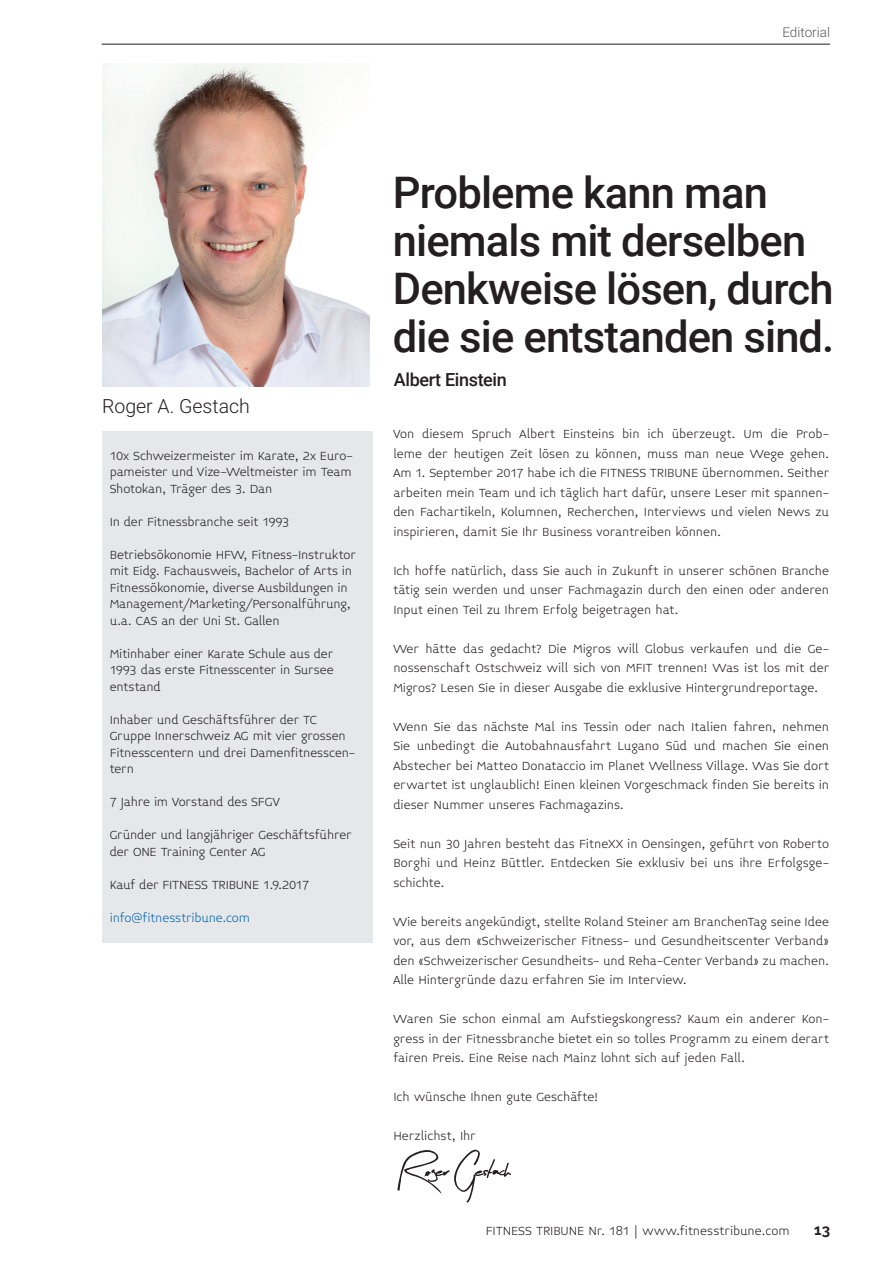
<style>
.page{position:relative;width:893px;height:1263px;background:#fff}
.page>*{position:absolute;margin:0;border:0;box-sizing:border-box;transform-origin:0 0}
.Titulli{font:500 43.5px/48px "Roboto";letter-spacing:-.02em;color:#231f20}
.t1{font:300 19.5px "Roboto";color:#231f20}
.Titulli-2{font:500 18px "Roboto";letter-spacing:-.02em;color:#231f20}
.t2{font:700 15px "Raleway";color:#231f20}
.Teksti_baze{font:300 13.5px/19.5px "Midiet Sans";letter-spacing:-.01em;color:#231f20;text-align:justify}
.Teksti_baze-2{font:300 13.5px "Midiet Sans";letter-spacing:-.01em;color:#0166b3}
.t3{font:300 13.5px "Roboto";color:#57585a}
</style>
<div class="page">
<hr style="left:102px;top:44px;width:728px;height:1px;background:#231f20">
<svg style="left:397px;top:1150px;width:114px;height:52px"></svg>
<div style="left:102px;top:431px;width:270px;height:512px;background:#e6e7e9"></div>
<img style="left:102px;top:64px;width:267px;height:323px">
<p class="t3" style="left:782px;top:23px;width:49px">Editorial</p>
<p class="t1" style="left:102px;top:392px;width:149px">Roger A. Gestach</p>
<p class="Teksti_baze" style="left:110px;top:448px;width:245px;line-height:16.5px">10x Schweizermeister im Karate, 2x Euro&shy;pameister und Vize-Weltmeister im Team Shotokan, Träger des 3. Dan</p>
<p class="Teksti_baze" style="left:110px;top:512px;width:181px">In der Fitnessbranche seit 1993</p>
<p class="Teksti_baze" style="left:110px;top:547px;width:248px;line-height:16.5px;text-align:left">Betriebsökonomie HFW, Fitness-Instruktor mit Eidg. Fachausweis, Bachelor of Arts in Fitnessökonomie, diverse Ausbildungen in Management/Marketing/Personalführung, u.a. CAS an der Uni St. Gallen</p>
<p class="Teksti_baze" style="left:110px;top:646px;width:226px;line-height:16.5px">Mitinhaber einer Karate Schule aus der 1993 das erste Fitnesscenter in Sursee entstand</p>
<p class="Teksti_baze" style="left:110px;top:712px;width:247px;line-height:16.5px;text-align:left">Inhaber und Geschäftsführer der TC<br>Gruppe Innerschweiz AG mit vier grossen<br>Fitnesscentern und drei Damenfitnesscen&shy;tern</p>
<p class="Teksti_baze" style="left:110px;top:793px;width:171px">7 Jahre im Vorstand des SFGV</p>
<p class="Teksti_baze" style="left:110px;top:827px;width:244px;line-height:16.5px">Gründer und langjähriger Geschäftsführer der ONE Training Center AG</p>
<p class="Teksti_baze" style="left:110px;top:875px;width:201px">Kauf der FITNESS TRIBUNE 1.9.2017</p>
<p class="Teksti_baze-2" style="left:110px;top:910px;width:142px">info@fitnesstribune.com</p>
<p class="Titulli" style="left:393px;top:167px;width:443px">Probleme kann man niemals mit derselben<br>Denkweise lösen, durch die sie entstanden sind.</p>
<p class="Titulli-2" style="left:394px;top:367px;width:114px">Albert Einstein</p>
<p class="Teksti_baze" style="left:393px;top:425px;width:437px">Von diesem Spruch Albert Einsteins bin ich überzeugt. Um die Prob&shy;leme der heutigen Zeit lösen zu können, muss man neue Wege gehen.<br>Am 1. September 2017 habe ich die FITNESS TRIBUNE übernommen. Seither arbeiten mein Team und ich täglich hart dafür, unsere Leser mit spannen&shy;den Fachartikeln, Kolumnen, Recherchen, Interviews und vielen News zu inspirieren, damit Sie Ihr Business vorantreiben können.</p>
<p class="Teksti_baze" style="left:393px;top:561px;width:437px">Ich hoffe natürlich, dass Sie auch in Zukunft in unserer schönen Branche tätig sein werden und unser Fachmagazin durch den einen oder anderen Input einen Teil zu Ihrem Erfolg beigetragen hat.</p>
<p class="Teksti_baze" style="left:393px;top:639px;width:437px">Wer hätte das gedacht? Die Migros will Globus verkaufen und die Ge&shy;nossenschaft Ostschweiz will sich von MFIT trennen! Was ist los mit der Migros? Lesen Sie in dieser Ausgabe die exklusive Hintergrundreportage.</p>
<p class="Teksti_baze" style="left:393px;top:717px;width:437px">Wenn Sie das nächste Mal ins Tessin oder nach Italien fahren, nehmen Sie unbedingt die Autobahnausfahrt Lugano Süd und machen Sie einen Abstecher bei Matteo Donataccio im Planet Wellness Village. Was Sie dort erwartet ist unglaublich! Einen kleinen Vorgeschmack finden Sie bereits in dieser Nummer unseres Fachmagazins.</p>
<p class="Teksti_baze" style="left:393px;top:834px;width:437px">Seit nun 30 Jahren besteht das FitneXX in Oensingen, geführt von Roberto Borghi und Heinz Büttler. Entdecken Sie exklusiv bei uns ihre Erfolgsge&shy;schichte.</p>
<p class="Teksti_baze" style="left:393px;top:912px;width:437px">Wie bereits angekündigt, stellte Roland Steiner am BranchenTag seine Idee vor, aus dem «Schweizerischer Fitness- und Gesundheitscenter Verband» den «Schweizerischer Gesundheits- und Reha-Center Verband» zu machen.<br>Alle Hintergründe dazu erfahren Sie im Interview.</p>
<p class="Teksti_baze" style="left:393px;top:1010px;width:437px">Waren Sie schon einmal am Aufstiegskongress? Kaum ein anderer Kon&shy;gress in der Fitnessbranche bietet ein so tolles Programm zu einem derart fairen Preis. Eine Reise nach Mainz lohnt sich auf jeden Fall.</p>
<p class="Teksti_baze" style="left:393px;top:1088px;width:207px">Ich wünsche Ihnen gute Geschäfte!</p>
<p class="Teksti_baze" style="left:393px;top:1127px;width:84px">Herzlichst, Ihr</p>
<p class="Teksti_baze" style="left:486px;top:1222px;width:305px">FITNESS TRIBUNE Nr. 181 | www.fitnesstribune.com</p>
<p class="t2" style="left:814px;top:1221px;width:17px">13</p>
</div>
